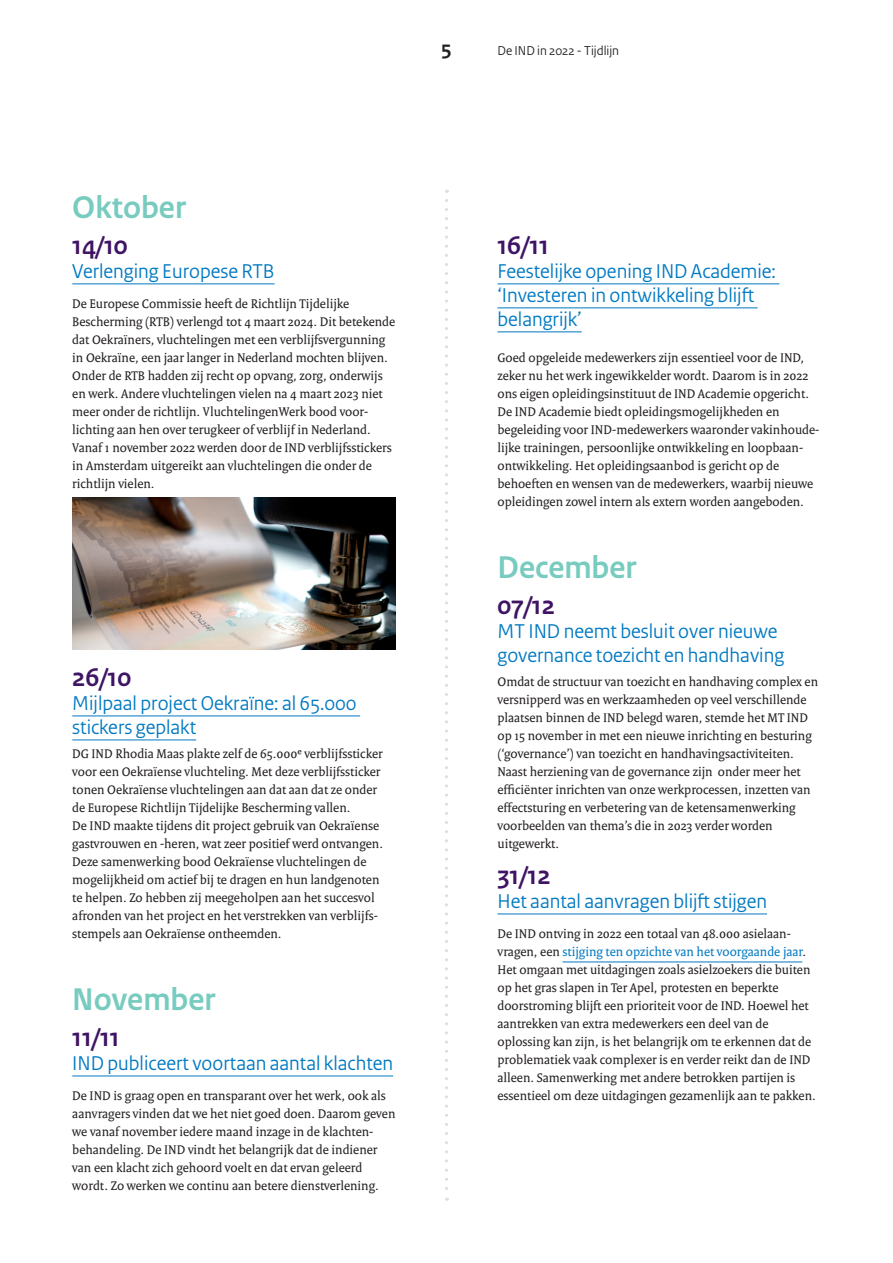
<style>
.page{position:relative;width:893px;height:1263px;background:#fff}
.page>*{position:absolute;margin:0;border:0;box-sizing:border-box;transform-origin:0 0}
._03_RO_Kop{font:700 33px "Rijksoverheid Sans Heading";color:#78cbbf}
._01_brood_tijdlijn{font:700 33px "Rijksoverheid Sans Heading";color:#78cbbf}
._02_kop_tijdlijn{font:700 27px "Rijksoverheid Sans Heading";color:#3f1464}
._02_kop_tijdlijn-2{font:21px/24px "Rijksoverheid Sans Heading";color:#0079c2}
.t1{font:700 21px "Rijksoverheid Sans Text";color:#231f20}
._01_brood_tijdlijn-2{font:13.5px/18px "Rijksoverheid Serif";color:#231f20}
.t2{font:13.5px "Rijksoverheid Sans Heading";color:#231f20}
.s1{color:#0079c2}
</style>
<div class="page">
<svg style="left:445px;top:200px;width:3px;height:1001px"></svg>
<hr style="left:72px;top:283px;width:203px;height:1px;background:#0079c2">
<hr style="left:72px;top:715px;width:288px;height:1px;background:#0079c2">
<hr style="left:72px;top:739px;width:124px;height:1px;background:#0079c2">
<hr style="left:72px;top:1075px;width:321px;height:1px;background:#0079c2">
<hr style="left:497px;top:283px;width:282px;height:1px;background:#0079c2">
<hr style="left:497px;top:307px;width:261px;height:1px;background:#0079c2">
<hr style="left:497px;top:331px;width:85px;height:1px;background:#0079c2">
<hr style="left:497px;top:913px;width:270px;height:1px;background:#0079c2">
<hr style="left:563px;top:961px;width:239px;height:1px;background:#0079c2">
<img style="left:72px;top:498px;width:323px;height:152px">
<h3 class="t1" style="left:441px;top:36px;width:12px">5</h3>
<p class="t2" style="left:497px;top:43px;width:123px">De IND in 2022 - Tijdlijn</p>
<p class="_01_brood_tijdlijn" style="left:72px;top:189px;width:115px">Oktober</p>
<p class="_02_kop_tijdlijn" style="left:72px;top:230px;width:57px">14/10</p>
<p class="_02_kop_tijdlijn-2" style="left:72px;top:259px;width:204px">Verlenging Europese RTB</p>
<p class="_01_brood_tijdlijn-2" style="left:72px;top:294px;width:324px">De Europese Commissie heeft de Richtlijn Tijdelijke Bescherming (RTB) verlengd tot 4 maart 2024. Dit betekende dat Oekraïners, vluchtelingen met een verblijfsvergunning in Oekraïne, een jaar langer in Nederland mochten blijven.<br>Onder de RTB hadden zij recht op opvang, zorg, onderwijs en werk. Andere vluchtelingen vielen na 4 maart 2023 niet meer onder de richtlijn. VluchtelingenWerk bood voor&shy;lichting aan hen over terugkeer of verblijf in Nederland.<br>Vanaf 1 november 2022 werden door de IND verblijfsstickers in Amsterdam uitgereikt aan vluchtelingen die onder de richtlijn vielen.</p>
<p class="_02_kop_tijdlijn" style="left:72px;top:662px;width:60px">26/10</p>
<p class="_02_kop_tijdlijn-2" style="left:72px;top:691px;width:286px">Mijlpaal project Oekraïne: al 65.000 stickers geplakt</p>
<p class="_01_brood_tijdlijn-2" style="left:72px;top:744px;width:312px">DG IND Rhodia Maas plakte zelf de 65.000e verblijfssticker voor een Oekraïense vluchteling. Met deze verblijfssticker tonen Oekraïense vluchtelingen aan dat aan dat ze onder de Europese Richtlijn Tijdelijke Bescherming vallen.<br>De IND maakte tijdens dit project gebruik van Oekraïense gastvrouwen en -heren, wat zeer positief werd ontvangen.<br>Deze samenwerking bood Oekraïense vluchtelingen de mogelijkheid om actief bij te dragen en hun landgenoten te helpen. Zo hebben zij meegeholpen aan het succesvol afronden van het project en het verstrekken van verblijfs&shy;stempels aan Oekraïense ontheemden.</p>
<p class="_03_RO_Kop" style="left:72px;top:981px;width:145px">November</p>
<p class="_02_kop_tijdlijn" style="left:72px;top:1022px;width:49px">11/11</p>
<p class="_02_kop_tijdlijn-2" style="left:72px;top:1051px;width:322px">IND publiceert voortaan aantal klachten</p>
<p class="_01_brood_tijdlijn-2" style="left:72px;top:1086px;width:325px">De IND is graag open en transparant over het werk, ook als aanvragers vinden dat we het niet goed doen. Daarom geven we vanaf november iedere maand inzage in de klachten&shy;behandeling. De IND vindt het belangrijk dat de indiener van een klacht zich gehoord voelt en dat ervan geleerd wordt. Zo werken we continu aan betere dienstverlening.</p>
<p class="_02_kop_tijdlijn" style="left:497px;top:230px;width:53px">16/11</p>
<p class="_02_kop_tijdlijn-2" style="left:497px;top:259px;width:280px">Feestelijke opening IND Academie: ‘Investeren in ontwikkeling blijft belangrijk’</p>
<p class="_01_brood_tijdlijn-2" style="left:497px;top:348px;width:313px">Goed opgeleide medewerkers zijn essentieel voor de IND, zeker nu het werk ingewikkelder wordt. Daarom is in 2022 ons eigen opleidingsinstituut de IND Academie opgericht.</p>
<p class="_01_brood_tijdlijn-2" style="left:497px;top:402px;width:323px">De IND Academie biedt opleidingsmogelijkheden en begeleiding voor IND-medewerkers waaronder vakinhoude&shy;lijke trainingen, persoonlijke ontwikkeling en loopbaan&shy;ontwikkeling. Het opleidingsaanbod is gericht op de behoeften en wensen van de medewerkers, waarbij nieuwe opleidingen zowel intern als extern worden aangeboden.</p>
<p class="_03_RO_Kop" style="left:497px;top:549px;width:140px">December</p>
<p class="_02_kop_tijdlijn" style="left:497px;top:590px;width:59px">07/12</p>
<p class="_02_kop_tijdlijn-2" style="left:497px;top:619px;width:288px">MT IND neemt besluit over nieuwe governance toezicht en handhaving</p>
<p class="_01_brood_tijdlijn-2" style="left:497px;top:672px;width:322px">Omdat de structuur van toezicht en handhaving complex en versnipperd was en werkzaamheden op veel verschillende plaatsen binnen de IND belegd waren, stemde het MT IND op 15 november in met een nieuwe inrichting en besturing (‘governance’) van toezicht en handhavingsactiviteiten.<br>Naast herziening van de governance zijn onder meer het efficiënter inrichten van onze werkprocessen, inzetten van effectsturing en verbetering van de ketensamenwerking voorbeelden van thema’s die in 2023 verder worden uitgewerkt.</p>
<p class="_02_kop_tijdlijn" style="left:497px;top:860px;width:55px">31/12</p>
<p class="_02_kop_tijdlijn-2" style="left:497px;top:889px;width:271px">Het aantal aanvragen blijft stijgen</p>
<p class="_01_brood_tijdlijn-2" style="left:497px;top:924px;width:320px">De IND ontving in 2022 een totaal van 48.000 asielaan&shy;vragen, een <span class="s1">stijging ten opzichte van het voorgaande jaar</span>.<br>Het omgaan met uitdagingen zoals asielzoekers die buiten op het gras slapen in Ter Apel, protesten en beperkte doorstroming blijft een prioriteit voor de IND. Hoewel het aantrekken van extra medewerkers een deel van de oplossing kan zijn, is het belangrijk om te erkennen dat de problematiek vaak complexer is en verder reikt dan de IND alleen. Samenwerking met andere betrokken partijen is essentieel om deze uitdagingen gezamenlijk aan te pakken.</p>
</div>
